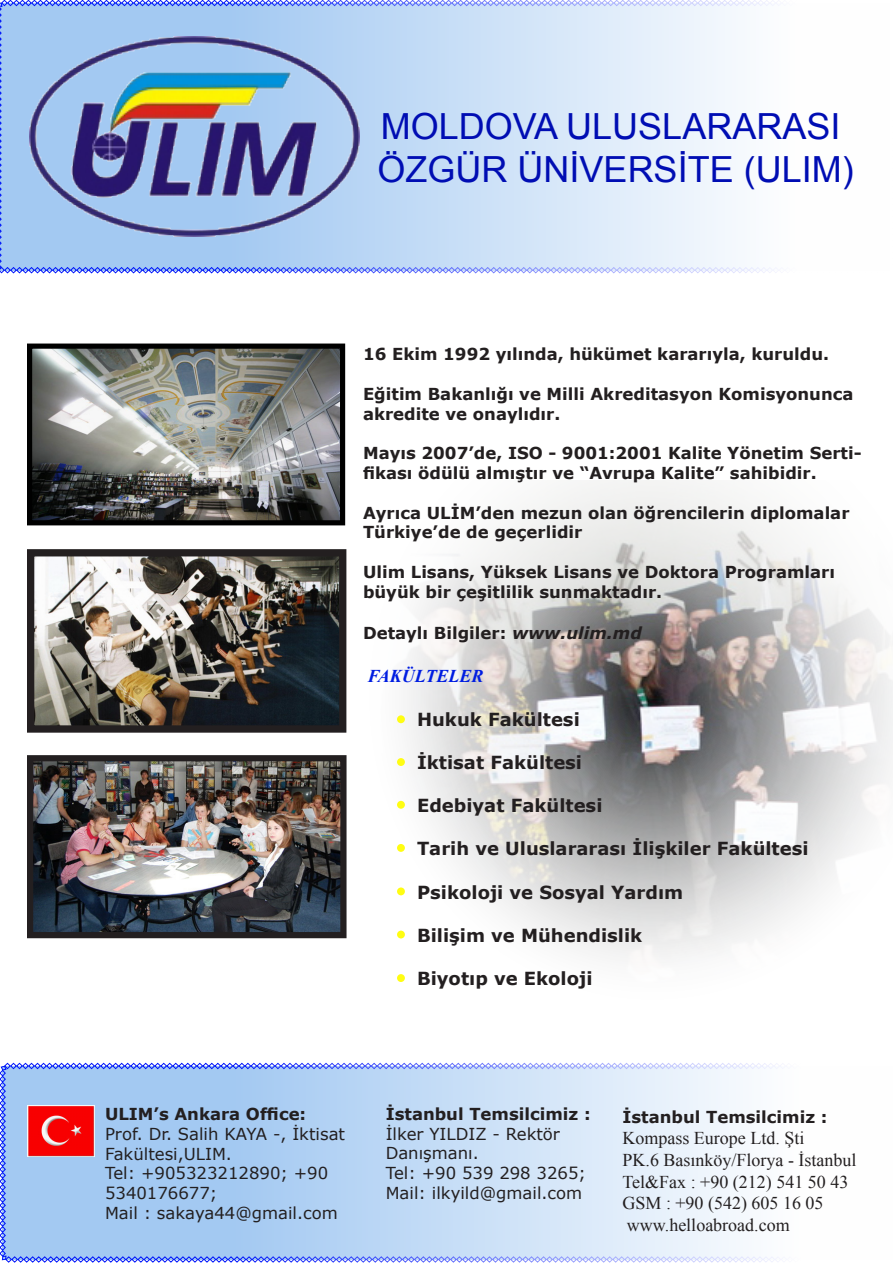
<style>
.page{position:relative;width:893px;height:1263px;background:#fff}
.page>*{position:absolute;margin:0;border:0;box-sizing:border-box;transform-origin:0 0}
.t1{font:36px "Arial";color:#000db3}
.t2{font:700 18px "Verdana";color:#231f20}
.t3{font:18px/21.6px "Times New Roman";color:#231f20}
.t4{font:italic 700 18px "Times New Roman";color:#001de1}
.t5{font:700 16.5px/19.8px "Verdana";color:#231f20}
.t6{font:16.5px/19.8px "Verdana";color:#231f20}
.s1{font-style:italic}
</style>
<div class="page">
<svg style="left:0;top:1062px;width:781px;height:201px;background:#c0d8f6"></svg>
<img style="left:397px;top:480px;width:496px;height:502px">
<img style="left:33px;top:349px;width:306px;height:170px">
<div style="left:27px;top:343px;width:318px;height:182px;border:5px solid #000"></div>
<img style="left:35px;top:557px;width:303px;height:168px">
<div style="left:27px;top:549px;width:319px;height:184px;border:7px solid #231f20"></div>
<svg style="left:0;top:0;width:777px;height:274px;background:#cadef7"></svg>
<img style="left:30px;top:37px;width:330px;height:199px">
<img style="left:34px;top:762px;width:306px;height:169px">
<div style="left:27px;top:755px;width:320px;height:183px;border:6px solid #231f20"></div>
<div style="left:397px;top:758px;width:8px;height:8px;background:#fffd12;border-radius:50%"></div>
<div style="left:397px;top:715px;width:8px;height:8px;background:#fffd12;border-radius:50%"></div>
<div style="left:397px;top:801px;width:8px;height:8px;background:#fffd12;border-radius:50%"></div>
<div style="left:397px;top:844px;width:8px;height:8px;background:#fffd12;border-radius:50%"></div>
<div style="left:397px;top:887px;width:8px;height:8px;background:#fffd12;border-radius:50%"></div>
<div style="left:397px;top:931px;width:8px;height:7px;background:#fffd12;border-radius:50%"></div>
<div style="left:397px;top:974px;width:8px;height:8px;background:#fffd12;border-radius:50%"></div>
<img style="left:27px;top:1106px;width:68px;height:50px">
<p class="t1" style="left:381px;top:102px;width:461px">MOLDOVA ULUSLARARASI</p>
<p class="t1" style="left:378px;top:146px;width:478px">ÖZGÜR ÜNİVERSİTE (ULIM)</p>
<p class="t5" style="left:363px;top:344px;width:468px">16 Ekim 1992 yılında, hükümet kararıyla, kuruldu.</p>
<p class="t5" style="left:363px;top:384px;width:492px">Eğitim Bakanlığı ve Milli Akreditasyon Komisyonunca akredite ve onaylıdır.</p>
<p class="t5" style="left:363px;top:443px;width:500px">Mayıs 2007’de, ISO - 9001:2001 Kalite Yönetim Serti&shy;fikası ödülü almıştır ve “Avrupa Kalite” sahibidir.</p>
<p class="t5" style="left:363px;top:502px;width:488px">Ayrıca ULİM’den mezun olan öğrencilerin diplomalar<br>Türkiye’de de geçerlidir</p>
<p class="t5" style="left:363px;top:562px;width:473px">Ulim Lisans, Yüksek Lisans ve Doktora Programları büyük bir çeşitlilik sunmaktadır.</p>
<p class="t5" style="left:363px;top:623px;width:280px">Detaylı Bilgiler: <span class="s1">www.ulim.md</span></p>
<p class="t4" style="left:368px;top:664px;width:118px">FAKÜLTELER</p>
<p class="t2" style="left:417px;top:706px;width:164px">Hukuk Fakültesi</p>
<p class="t2" style="left:417px;top:749px;width:167px">İktisat Fakültesi</p>
<p class="t2" style="left:417px;top:793px;width:187px">Edebiyat Fakültesi</p>
<p class="t2" style="left:417px;top:836px;width:393px">Tarih ve Uluslararası İlişkiler Fakültesi</p>
<p class="t2" style="left:417px;top:879px;width:268px">Psikoloji ve Sosyal Yardım</p>
<p class="t2" style="left:417px;top:922px;width:227px">Bilişim ve Mühendislik</p>
<p class="t2" style="left:417px;top:965px;width:177px">Biyotıp ve Ekoloji</p>
<p class="t5" style="left:105px;top:1104px;width:203px">ULIM’s Ankara Office:</p>
<p class="t6" style="left:105px;top:1124px;width:242px">Prof. Dr. Salih KAYA -, İktisat<br>Fakültesi,ULIM.</p>
<p class="t6" style="left:105px;top:1163px;width:225px">Tel: +905323212890; +90<br>5340176677;</p>
<p class="t6" style="left:105px;top:1203px;width:234px">Mail : sakaya44@gmail.com</p>
<p class="t5" style="left:386px;top:1103px;width:206px">İstanbul Temsilcimiz :</p>
<p class="t6" style="left:386px;top:1123px;width:176px">İlker YILDIZ - Rektör<br>Danışmanı.</p>
<p class="t6" style="left:386px;top:1163px;width:202px">Tel: +90 539 298 3265;</p>
<p class="t6" style="left:386px;top:1183px;width:198px">Mail: ilkyild@gmail.com</p>
<p class="t5" style="left:622px;top:1106px;width:206px">İstanbul Temsilcimiz :</p>
<p class="t3" style="left:622px;top:1127px;width:183px">Kompass Europe Ltd. Şti</p>
<p class="t3" style="left:622px;top:1149px;width:236px">PK.6 Basınköy/Florya - İstanbul<br>Tel&amp;Fax : +90 (212) 541 50 43<br>GSM : +90 (542) 605 16 05</p>
<p class="t3" style="left:627px;top:1214px;width:164px">www.helloabroad.com</p>
</div>
